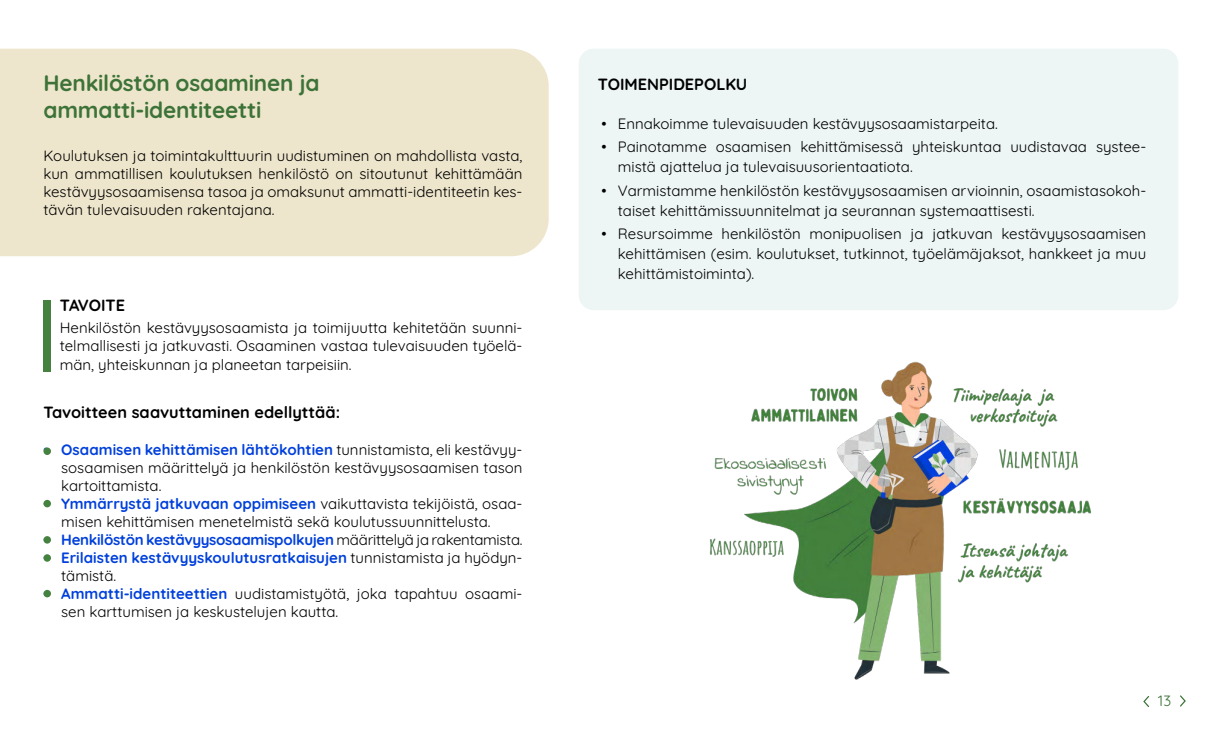
<style>
.page{position:relative;width:1230px;height:735px;background:#fff}
.page>*{position:absolute;margin:0;border:0;box-sizing:border-box;transform-origin:0 0}
.t1{font:300 22.5px/27px "Quicksand";letter-spacing:-.01em;color:#3d7338}
.t2{font:300 16.25px "Quicksand";color:#000}
.t3{font:300 15px/18px "Quicksand";color:#000}
.t4{font:300 15px/18px "Quicksand";letter-spacing:-.01em;color:#0040db}
.t5{font:300 15px "Quicksand";color:#3d7338}
.s1{color:#0040db}
.s2{color:#000}
</style>
<div class="page">
<div style="left:579px;top:49px;width:599px;height:261px;background:#edf5f5;border-radius:15px"></div>
<div style="left:0;top:49px;width:549px;height:207px;background:#eee6cc"></div>
<svg style="left:1180px;top:695px;width:6px;height:12px"></svg>
<svg style="left:1143px;top:696px;width:7px;height:11px"></svg>
<div style="left:43px;top:300px;width:8px;height:71px;background:#458240"></div>
<div style="left:43px;top:447px;width:8px;height:8px;background:#458240;border-radius:50%"></div>
<div style="left:43px;top:500px;width:8px;height:7px;background:#458240;border-radius:50%"></div>
<div style="left:43px;top:536px;width:8px;height:8px;background:#458240;border-radius:50%"></div>
<div style="left:43px;top:554px;width:8px;height:8px;background:#458240;border-radius:50%"></div>
<div style="left:43px;top:590px;width:8px;height:7px;background:#458240;border-radius:50%"></div>
<img style="left:710px;top:361px;width:381px;height:319px">
<h1 class="t1" style="left:43px;top:70px;width:277px">Henkilöstön osaaminen ja ammatti-identiteetti</h1>
<p class="t3" style="left:43px;top:147px;width:481px;text-align:justify">Koulutuksen ja toimintakulttuurin uudistuminen on mahdollista vasta, kun ammatillisen koulutuksen henkilöstö on sitoutunut kehittämään kestävyysosaamisensa tasoa ja omaksunut ammatti-identiteetin kes&shy;tävän tulevaisuuden rakentajana.</p>
<p class="t2" style="left:60px;top:297px;width:67px">TAVOITE</p>
<p class="t3" style="left:60px;top:319px;width:464px">Henkilöstön kestävyysosaamista ja toimijuutta kehitetään suunni&shy;telmallisesti ja jatkuvasti. Osaaminen vastaa tulevaisuuden työelä-</p>
<p class="t3" style="left:60px;top:356px;width:293px">män, yhteiskunnan ja planeetan tarpeisiin.</p>
<p class="t2" style="left:43px;top:404px;width:298px">Tavoitteen saavuttaminen edellyttää:</p>
<p class="t3" style="left:61px;top:441px;width:463px;text-align:justify;text-indent:-18px"><span class="s1">• Osaamisen kehittämisen lähtökohtien</span> tunnistamista, eli kestävyy&shy;sosaamisen määrittelyä ja henkilöstön kestävyysosaamisen tason kartoittamista.</p>
<p class="t3" style="left:61px;top:495px;width:463px;text-indent:-18px"><span class="s1">• Ymmärrystä jatkuvaan oppimiseen</span> vaikuttavista tekijöistä, osaa&shy;misen kehittämisen menetelmistä sekä koulutussuunnittelusta.</p>
<p class="t4" style="left:43px;top:531px;width:481px">• Henkilöstön kestävyysosaamispolkujen <span class="s2">määrittelyä ja rakentamista.</span></p>
<p class="t4" style="left:61px;top:549px;width:463px;text-indent:-18px">• Erilaisten kestävyyskoulutusratkaisujen <span class="s2">tunnistamista ja hyödyn&shy;tämistä.</span></p>
<p class="t3" style="left:61px;top:585px;width:463px;text-indent:-18px"><span class="s1">• Ammatti-identiteettien</span> uudistamistyötä, joka tapahtuu osaami&shy;sen karttumisen ja keskustelujen kautta.</p>
<p class="t2" style="left:598px;top:76px;width:151px">TOIMENPIDEPOLKU</p>
<p class="t3" style="left:602px;top:115px;width:398px">• Ennakoimme tulevaisuuden kestävyysosaamistarpeita.</p>
<p class="t3" style="left:618px;top:137px;width:530px;line-height:20px;text-indent:-16px">• Painotamme osaamisen kehittämisessä yhteiskuntaa uudistavaa systee&shy;mistä ajattelua ja tulevaisuusorientaatiota.</p>
<p class="t3" style="left:618px;top:181px;width:530px;line-height:20px;text-indent:-16px">• Varmistamme henkilöstön kestävyysosaamisen arvioinnin, osaamistasokoh&shy;taiset kehittämissuunnitelmat ja seurannan systemaattisesti.</p>
<p class="t3" style="left:618px;top:224px;width:530px;line-height:20px;text-align:justify;text-indent:-16px">• Resursoimme henkilöstön monipuolisen ja jatkuvan kestävyysosaamisen kehittämisen (esim. koulutukset, tutkinnot, työelämäjaksot, hankkeet ja muu kehittämistoiminta).</p>
<p class="t5" style="left:1158px;top:693px;width:15px">13</p>
</div>
